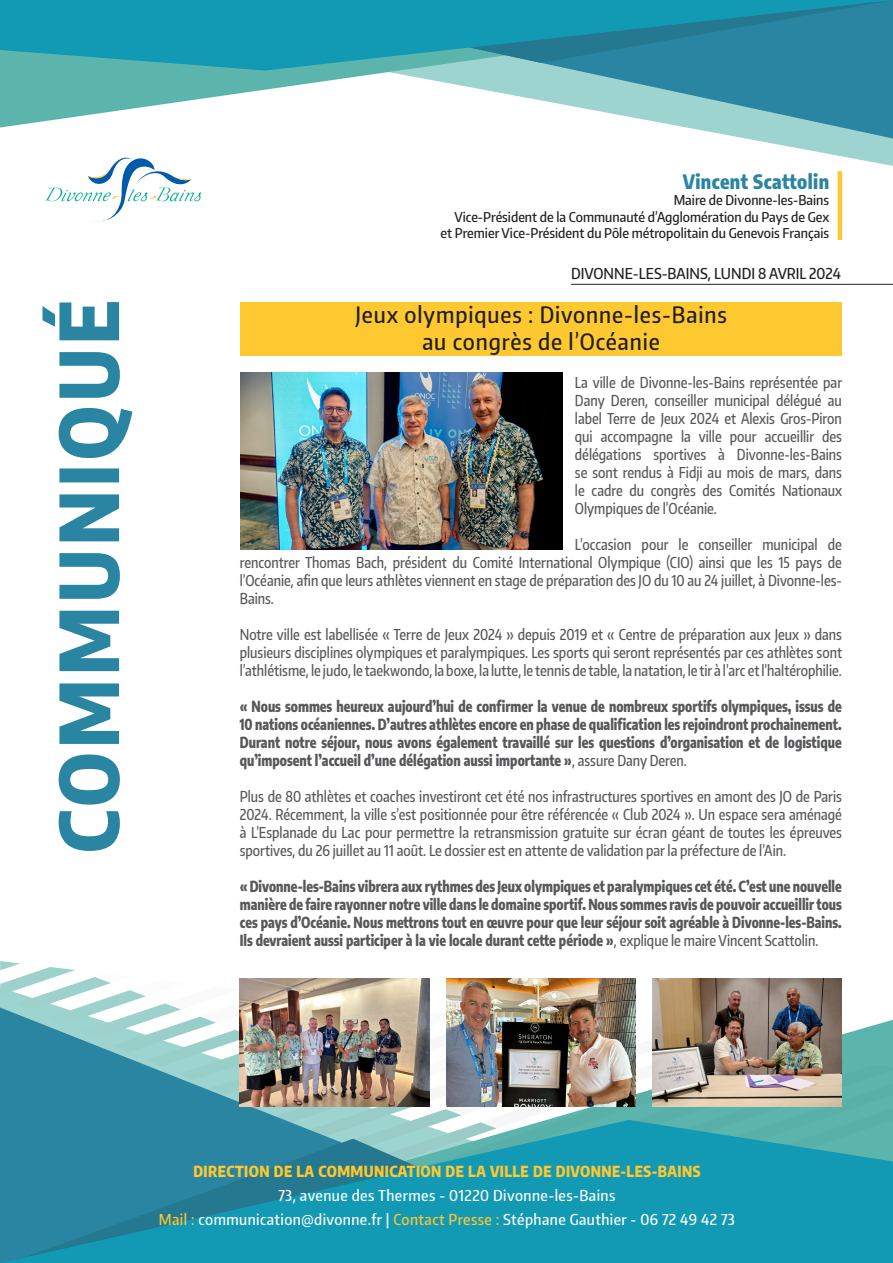
<style>
.page{position:relative;width:893px;height:1263px;background:#fff}
.page>*{position:absolute;margin:0;border:0;box-sizing:border-box;transform-origin:0 0}
.t1{font:500 22.5px "Encode Sans Condensed";letter-spacing:.04em;color:#231f20}
.t2{font:800 19.5px "Encode Sans Condensed";letter-spacing:.02em;color:#2985a1}
.t3{font:500 15px/18px "Encode Sans Condensed";color:#57585a;text-align:justify;scale:.91 1}
.t4{font:800 15px/18px "Encode Sans Condensed";color:#57585a;text-align:justify;scale:.91 1}
.t5{font:500 15px "Encode Sans Condensed";letter-spacing:.03em;color:#fff}
.t6{font:800 15px "Encode Sans Condensed";letter-spacing:.03em;color:#fec830}
.t7{font:500 15px "Encode Sans Condensed";color:#231f20}
.t8{font:500 13.5px "Encode Sans Condensed";color:#231f20}
.s1{font-weight:500}
.s2{color:#fec830}
</style>
<div class="page">
<div style="left:240px;top:302px;width:602px;height:54px;background:#fec830"></div>
<svg style="left:46px;top:166px;width:155px;height:56px"></svg>
<hr style="left:571px;top:284px;width:322px;height:1px;background:#231f20">
<div style="left:845px;top:1083px;width:48px;height:37px;background:#5cb5ad"></div>
<svg style="left:0;top:961px;width:777px;height:159px"></svg>
<svg style="left:0;top:1007px;width:646px;height:256px"></svg>
<svg style="left:1px;top:1120px;width:892px;height:143px;fill:#1299b3"></svg>
<svg style="left:112px;top:139px;width:781px;height:27px"></svg>
<svg style="left:0;top:71px;width:249px;height:57px;fill:#5cb5ad"></svg>
<svg style="left:249px;top:63px;width:644px;height:76px"></svg>
<svg style="left:0;top:0;width:892px;height:71px;fill:#1299b3"></svg>
<svg style="left:43px;top:302px;width:89px;height:549px"></svg>
<hr style="left:838px;top:171px;width:4px;height:69px;background:#fec830">
<img style="left:240px;top:372px;width:322px;height:178px">
<img style="left:240px;top:979px;width:189px;height:127px">
<img style="left:446px;top:979px;width:190px;height:127px">
<img style="left:652px;top:979px;width:190px;height:127px">
<p class="t2" style="left:683px;top:167px;width:148px">Vincent Scattolin</p>
<p class="t8" style="left:674px;top:191px;width:157px">Maire de Divonne-les-Bains</p>
<p class="t8" style="left:454px;top:208px;width:376px">Vice-Président de la Communauté d’Agglomération du Pays de Gex</p>
<p class="t8" style="left:441px;top:224px;width:390px">et Premier Vice-Président du Pôle métropolitain du Genevois Français</p>
<p class="t7" style="left:571px;top:263px;width:271px">DIVONNE-LES-BAINS, LUNDI 8 AVRIL 2024</p>
<p class="t1" style="left:355px;top:300px;width:373px">Jeux olympiques : Divonne-les-Bains</p>
<p class="t1" style="left:422px;top:327px;width:239px">au congrès de l’Océanie</p>
<p class="t3" style="left:575px;top:373px;width:295px">La ville de Divonne-les-Bains représentée par Dany Deren, conseiller municipal délégué au label Terre de Jeux 2024 et Alexis Gros-Piron qui accompagne la ville pour accueillir des délégations sportives à Divonne-les-Bains se sont rendus à Fidji au mois de mars, dans le cadre du congrès des Comités Nationaux Olympiques de l’Océanie.</p>
<p class="t3" style="left:240px;top:535px;width:663px;text-indent:335px">L’occasion pour le conseiller municipal de rencontrer Thomas Bach, président du Comité International Olympique (CIO) ainsi que les 15 pays de l’Océanie, afin que leurs athlètes viennent en stage de préparation des JO du 10 au 24 juillet, à Divonne-les-Bains.</p>
<p class="t3" style="left:240px;top:625px;width:663px">Notre ville est labellisée « Terre de Jeux 2024 » depuis 2019 et « Centre de préparation aux Jeux » dans plusieurs disciplines olympiques et paralympiques. Les sports qui seront représentés par ces athlètes sont l’athlétisme, le judo, le taekwondo, la boxe, la lutte, le tennis de table, la natation, le tir à l’arc et l’haltérophilie.</p>
<p class="t4" style="left:240px;top:696px;width:663px">« Nous sommes heureux aujourd’hui de confirmer la venue de nombreux sportifs olympiques, issus de 10 nations océaniennes. D’autres athlètes encore en phase de qualification les rejoindront prochainement.<br>Durant notre séjour, nous avons également travaillé sur les questions d’organisation et de logistique qu’imposent l’accueil d’une délégation aussi importante »<span class="s1">, assure Dany Deren.</span></p>
<p class="t3" style="left:240px;top:787px;width:663px">Plus de 80 athlètes et coaches investiront cet été nos infrastructures sportives en amont des JO de Paris 2024. Récemment, la ville s’est positionnée pour être référencée « Club 2024 ». Un espace sera aménagé à L’Esplanade du Lac pour permettre la retransmission gratuite sur écran géant de toutes les épreuves sportives, du 26 juillet au 11 août. Le dossier est en attente de validation par la préfecture de l’Ain.</p>
<p class="t4" style="left:240px;top:876px;width:663px">« Divonne-les-Bains vibrera aux rythmes des Jeux olympiques et paralympiques cet été. C’est une nouvelle manière de faire rayonner notre ville dans le domaine sportif. Nous sommes ravis de pouvoir accueillir tous ces pays d’Océanie. Nous mettrons tout en œuvre pour que leur séjour soit agréable à Divonne-les-Bains.<br>Ils devraient aussi participer à la vie locale durant cette période »<span class="s1">, explique le maire Vincent Scattolin.</span></p>
<p class="t6" style="left:193px;top:1160px;width:508px">DIRECTION DE LA COMMUNICATION DE LA VILLE DE DIVONNE-LES-BAINS</p>
<p class="t5" style="left:278px;top:1185px;width:339px">73, avenue des Thermes - 01220 Divonne-les-Bains</p>
<p class="t5" style="left:159px;top:1209px;width:578px"><span class="s2">Mail :</span> communication@divonne.fr | <span class="s2">Contact Presse :</span> Stéphane Gauthier - 06 72 49 42 73</p>
</div>
